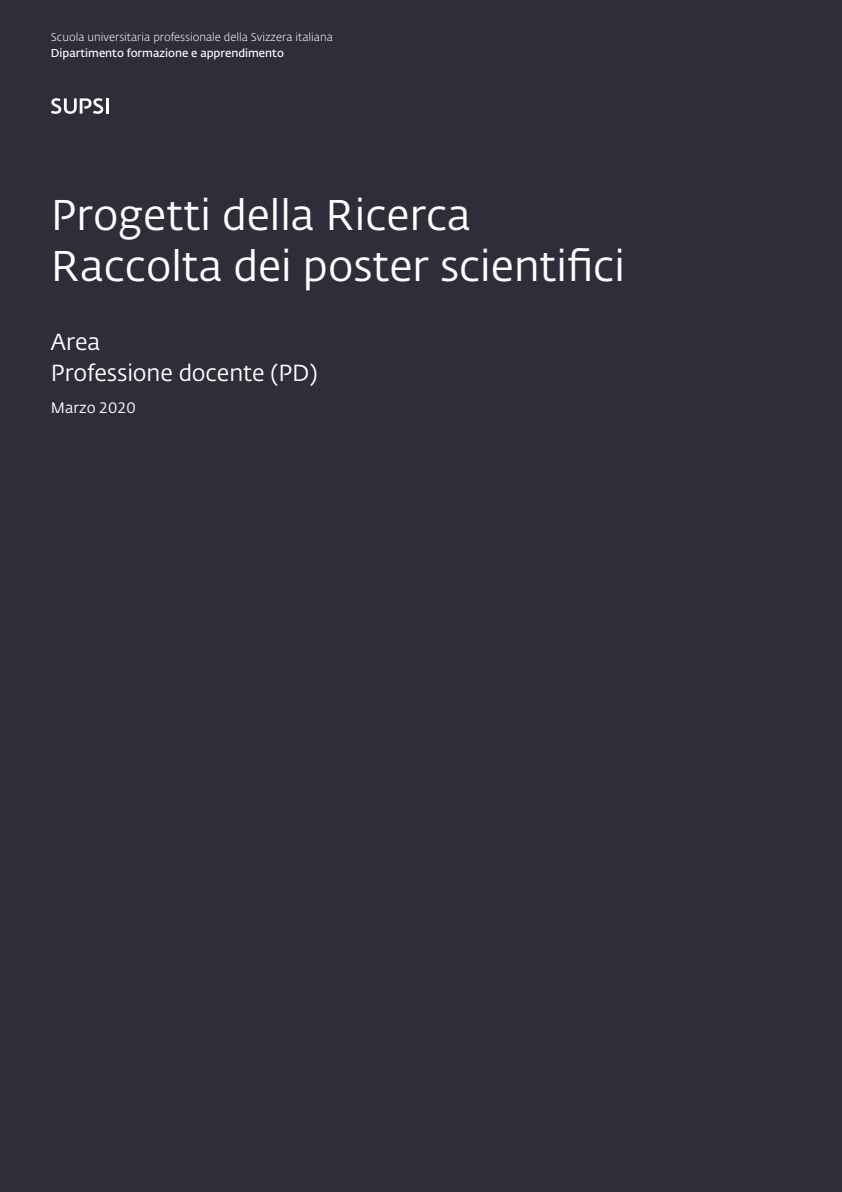
<style>
.page{position:relative;width:842px;height:1192px;background:#2d2e39}
.page>*{position:absolute;margin:0;border:0;box-sizing:border-box;transform-origin:0 0}
.t1{font:42.45px/51px "SUPSI Fedra Sans";color:#fff}
.t2{font:23px "SUPSI Fedra Sans";letter-spacing:-.005em;color:#fff}
.t3{font:15px "SUPSI Fedra Sans";color:#fff}
.t4{font:300 11.35px "SUPSI Fedra Sans";color:#fff}
.t5{font:600 11.35px "SUPSI Fedra Sans";color:#fff}
</style>
<div class="page">
<hr style="left:106px;top:98px;width:3px;height:16px;background:#fff">
<svg style="left:51px;top:98px;width:52px;height:16px"></svg>
<p class="t4" style="left:51px;top:29px;width:283px">Scuola universitaria professionale della Svizzera italiana</p>
<p class="t5" style="left:51px;top:44px;width:234px">Dipartimento formazione e apprendimento</p>
<p class="t1" style="left:51px;top:188px;width:575px">Progetti della Ricerca<br>Raccolta dei poster scientifici</p>
<p class="t2" style="left:51px;top:326px;width:51px">Area</p>
<p class="t2" style="left:51px;top:357px;width:268px">Professione docente (PD)</p>
<p class="t3" style="left:51px;top:397px;width:86px">Marzo 2020</p>
</div>
